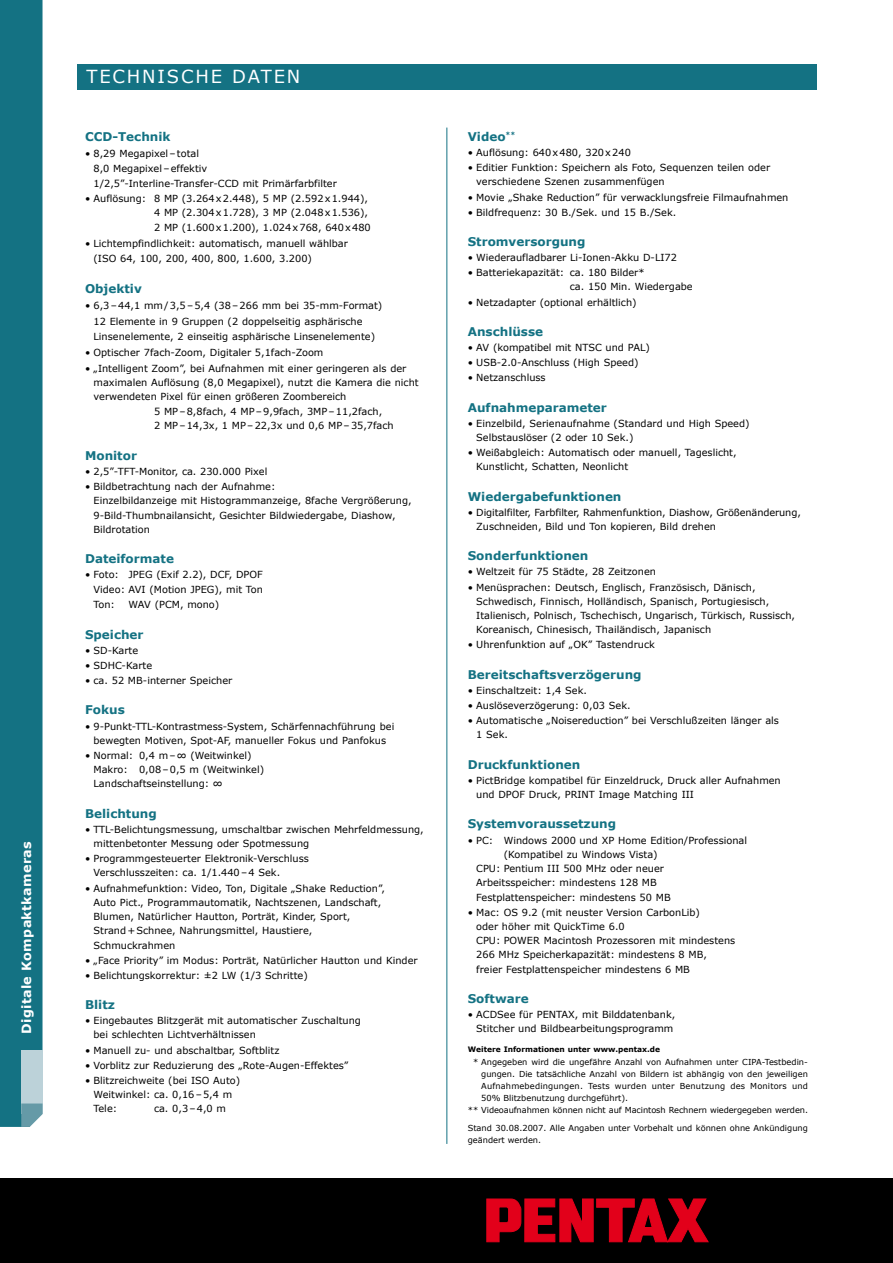
<style>
.page{position:relative;width:893px;height:1263px;background:#fff}
.page>*{position:absolute;margin:0;border:0;box-sizing:border-box;transform-origin:0 0}
.t1{font:18px "Verdana";color:#fff}
.t2{font:700 12.75px "Verdana";letter-spacing:.025em;color:#fff}
.t3{font:700 12px "Verdana";color:#147283}
.t4{font:9.75px/14.2px "Verdana";color:#000}
.t5{font:8.25px/12px "Verdana";color:#000}
.t6{font:8.25px "Verdana";letter-spacing:.02em;color:#000}
.t7{font:700 7.5px "Verdana";color:#000}
</style>
<div class="page">
<div style="left:77px;top:64px;width:739px;height:25px;background:#147283"></div>
<hr style="left:446px;top:128px;width:1px;height:1016px;background:#147283">
<div style="left:0;top:1178px;width:893px;height:85px;background:#000"></div>
<svg style="left:486px;top:1199px;width:223px;height:43px"></svg>
<div style="left:0;top:0;width:43px;height:1127px;background:#147283"></div>
<div style="left:21px;top:1050px;width:22px;height:63px;background:#bcd2d9"></div>
<svg style="left:21px;top:1103px;width:22px;height:24px"></svg>
<h2 class="t2" style="left:18px;top:1034px;width:194px;rotate:-90deg">Digitale Kompaktkameras</h2>
<h1 class="t1" style="left:87px;top:65px;width:28px">Technische</h1>
<h1 class="t1" style="left:232px;top:65px;width:14px">daten</h1>
<p class="t3" style="left:85px;top:129px;width:87px">CCD-Technik</p>
<p class="t4" style="left:94px;top:145px;width:245px;line-height:15px;text-indent:-9px">• 8,29 Megapixel–total<br>8,0 Megapixel–effektiv<br>1/2,5”-Interline-Transfer-CCD mit Primärfarbfilter</p>
<p class="t4" style="left:154px;top:191px;width:218px;text-indent:-69px">• Auflösung: 8 MP (3.264x2.448), 5 MP (2.592x1.944),<br>4 MP (2.304x1.728), 3 MP (2.048x1.536),<br>2 MP (1.600x1.200), 1.024x768, 640x480</p>
<p class="t4" style="left:94px;top:236px;width:256px;line-height:15px;text-indent:-8px">• Lichtempfindlichkeit: automatisch, manuell wählbar (ISO 64, 100, 200, 400, 800, 1.600, 3.200)</p>
<p class="t3" style="left:85px;top:281px;width:58px">Objektiv</p>
<p class="t4" style="left:94px;top:297px;width:290px;line-height:15.5px;text-indent:-9px">• 6,3–44,1 mm/3,5–5,4 (38–266 mm bei 35-mm-Format)<br>12 Elemente in 9 Gruppen (2 doppelseitig asphärische<br>Linsenelemente, 2 einseitig asphärische Linsenelemente)</p>
<p class="t4" style="left:85px;top:345px;width:240px">• Optischer 7fach-Zoom, Digitaler 5,1fach-Zoom</p>
<p class="t4" style="left:85px;top:361px;width:323px">• „Intelligent Zoom”, bei Aufnahmen mit einer geringeren als der</p>
<p class="t4" style="left:94px;top:375px;width:327px">maximalen Auflösung (8,0 Megapixel), nutzt die Kamera die nicht</p>
<p class="t4" style="left:94px;top:389px;width:254px">verwendeten Pixel für einen größeren Zoombereich</p>
<p class="t4" style="left:154px;top:404px;width:230px">5 MP–8,8fach, 4 MP–9,9fach, 3MP–11,2fach,</p>
<p class="t4" style="left:154px;top:418px;width:241px">2 MP–14,3x, 1 MP–22,3x und 0,6 MP–35,7fach</p>
<p class="t3" style="left:85px;top:448px;width:53px">Monitor</p>
<p class="t4" style="left:85px;top:464px;width:184px">• 2,5”-TFT-Monitor, ca. 230.000 Pixel</p>
<p class="t4" style="left:94px;top:479px;width:320px;text-indent:-8px">• Bildbetrachtung nach der Aufnahme:<br>Einzelbildanzeige mit Histogrammanzeige, 8fache Vergrößerung, 9-Bild-Thumbnail-ansicht, Gesichter Bildwiedergabe, Diashow, Bildrotation</p>
<p class="t3" style="left:85px;top:551px;width:90px">Dateiformate</p>
<p class="t4" style="left:94px;top:567px;width:171px;line-height:15.1px;text-align:justify;text-indent:-8px">• Foto: JPEG (Exif 2.2), DCF, DPOF Video: AVI (Motion JPEG), mit Ton Ton:</p>
<p class="t4" style="left:129px;top:597px;width:92px">WAV (PCM, mono)</p>
<p class="t3" style="left:85px;top:627px;width:60px">Speicher</p>
<p class="t4" style="left:85px;top:643px;width:55px">• SD-Karte</p>
<p class="t4" style="left:85px;top:658px;width:69px">• SDHC-Karte</p>
<p class="t4" style="left:85px;top:673px;width:149px">• ca. 52 MB-interner Speicher</p>
<p class="t3" style="left:85px;top:702px;width:41px">Fokus</p>
<p class="t4" style="left:85px;top:718px;width:311px;text-align:center">• 9-Punkt-TTL-Kontrastmess-System, Schärfennachführung bei bewegten Motiven, Spot-AF, manueller Fokus und Panfokus</p>
<p class="t4" style="left:94px;top:748px;width:172px;text-indent:-9px">• Normal: 0,4 m–∞ (Weitwinkel)<br>Makro: 0,08–0,5 m (Weitwinkel)<br>Landschaftseinstellung: ∞</p>
<p class="t3" style="left:85px;top:806px;width:73px">Belichtung</p>
<p class="t4" style="left:94px;top:822px;width:332px;text-indent:-9px">• TTL-Belichtungsmessung, umschaltbar zwischen Mehrfeldmessung, mittenbetonter Messung oder Spotmessung</p>
<p class="t4" style="left:94px;top:851px;width:217px;text-indent:-9px">• Programmgesteuerter Elektronik-Verschluss<br>Verschlusszeiten: ca. 1/1.440–4 Sek.</p>
<p class="t4" style="left:94px;top:880px;width:293px;text-indent:-9px">• Aufnahmefunktion: Video, Ton, Digitale „Shake Reduction”, Auto Pict., Programmautomatik, Nachtszenen, Landschaft, Blumen, Natürlicher Hautton, Porträt, Kinder, Sport, Strand+Schnee, Nahrungsmittel, Haustiere, Schmuckrahmen</p>
<p class="t4" style="left:85px;top:953px;width:334px">• „Face Priority” im Modus: Porträt, Natürlicher Hautton und Kinder</p>
<p class="t4" style="left:85px;top:968px;width:224px">• Belichtungskorrektur: ±2 LW (1/3 Schritte)</p>
<p class="t3" style="left:85px;top:997px;width:31px">Blitz</p>
<p class="t4" style="left:94px;top:1013px;width:269px;text-indent:-9px">• Eingebautes Blitzgerät mit automatischer Zuschaltung bei schlechten Licht-ver-hältnissen</p>
<p class="t4" style="left:85px;top:1042px;width:196px">• Manuell zu- und abschaltbar, Softblitz</p>
<p class="t4" style="left:85px;top:1058px;width:265px">• Vorblitz zur Reduzierung des „Rote-Augen-Effektes”</p>
<p class="t4" style="left:94px;top:1073px;width:148px;text-indent:-9px">• Blitzreichweite (bei ISO Auto)<br>Weitwinkel: ca. 0,16–5,4 m<br>Tele:</p>
<p class="t4" style="left:154px;top:1101px;width:74px">ca. 0,3–4,0 m</p>
<p class="t3" style="left:468px;top:129px;width:49px">Video<sup>**</sup></p>
<p class="t4" style="left:468px;top:145px;width:165px">• Auflösung: 640x480, 320x240</p>
<p class="t4" style="left:476px;top:160px;width:295px;text-indent:-9px">• Editier Funktion: Speichern als Foto, Sequenzen teilen oder verschiedene Szenen zusammenfügen</p>
<p class="t4" style="left:468px;top:190px;width:322px">• Movie „Shake Reduction” für verwacklungsfreie Filmaufnahmen</p>
<p class="t4" style="left:468px;top:205px;width:210px">• Bildfrequenz: 30 B./Sek. und 15 B./Sek.</p>
<p class="t3" style="left:468px;top:234px;width:119px">Stromversorgung</p>
<p class="t4" style="left:468px;top:250px;width:211px">• Wiederaufladbarer Li-Ionen-Akku D-LI72</p>
<p class="t4" style="left:570px;top:265px;width:124px;text-indent:-102px">• Batteriekapazität: ca. 180 Bilder*<br>ca. 150 Min. Wiedergabe</p>
<p class="t4" style="left:468px;top:295px;width:170px">• Netzadapter (optional erhältlich)</p>
<p class="t3" style="left:468px;top:324px;width:77px">Anschlüsse</p>
<p class="t4" style="left:468px;top:340px;width:184px">• AV (kompatibel mit NTSC und PAL)</p>
<p class="t4" style="left:468px;top:355px;width:172px">• USB-2.0-Anschluss (High Speed)</p>
<p class="t4" style="left:468px;top:370px;width:79px">• Netzanschluss</p>
<p class="t3" style="left:468px;top:400px;width:141px">Aufnahmeparameter</p>
<p class="t4" style="left:476px;top:416px;width:275px;text-indent:-9px">• Einzelbild, Serienaufnahme (Standard und High Speed)<br>Selbst-auslöser (2 oder 10 Sek.)</p>
<p class="t4" style="left:476px;top:445px;width:262px;text-indent:-9px">• Weißabgleich: Automatisch oder manuell, Tageslicht,<br>Kunstlicht, Schatten, Neonlicht</p>
<p class="t3" style="left:468px;top:489px;width:155px">Wiedergabefunktionen</p>
<p class="t4" style="left:476px;top:505px;width:326px;text-indent:-9px">• Digitalfilter, Farbfilter, Rahmenfunktion, Diashow, Größenänderung,<br>Zuschneiden, Bild und Ton kopieren, Bild drehen</p>
<p class="t3" style="left:468px;top:548px;width:122px">Sonderfunktionen</p>
<p class="t4" style="left:468px;top:564px;width:190px">• Weltzeit für 75 Städte, 28 Zeitzonen</p>
<p class="t4" style="left:476px;top:580px;width:320px;text-indent:-9px">• Menüsprachen: Deutsch, Englisch, Französisch, Dänisch, Schwedisch, Finnisch, Holländisch, Spanisch, Portugiesisch, Italienisch, Polnisch, Tschechisch, Ungarisch, Türkisch, Russisch, Koreanisch, Chinesisch, Thailändisch, Japanisch</p>
<p class="t4" style="left:468px;top:637px;width:189px">• Uhrenfunktion auf „OK” Tastendruck</p>
<p class="t3" style="left:468px;top:667px;width:175px">Bereitschaftsverzögerung</p>
<p class="t4" style="left:468px;top:683px;width:121px">• Einschaltzeit: 1,4 Sek.</p>
<p class="t4" style="left:468px;top:698px;width:164px">• Auslöseverzögerung: 0,03 Sek.</p>
<p class="t4" style="left:476px;top:713px;width:304px;text-indent:-9px">• Automatische „Noisereduction” bei Verschlußzeiten länger als<br>1 Sek.</p>
<p class="t3" style="left:468px;top:757px;width:114px">Druckfunktionen</p>
<p class="t4" style="left:476px;top:773px;width:306px;text-indent:-9px">• PictBridge kompatibel für Einzeldruck, Druck aller Aufnahmen und DPOF Druck, PRINT Image Matching III</p>
<p class="t3" style="left:468px;top:816px;width:150px">Systemvoraussetzung</p>
<p class="t4" style="left:468px;top:832px;width:281px">• PC: Windows 2000 und XP Home Edition/Professional</p>
<p class="t4" style="left:504px;top:847px;width:155px">(Kompatibel zu Windows Vista)</p>
<p class="t4" style="left:476px;top:861px;width:189px">CPU: Pentium III 500 MHz oder neuer</p>
<p class="t4" style="left:476px;top:875px;width:182px">Arbeitsspeicher: mindestens 128 MB</p>
<p class="t4" style="left:476px;top:889px;width:196px">Festplattenspeicher: mindestens 50 MB</p>
<p class="t4" style="left:476px;top:905px;width:260px;text-indent:-8px">• Mac: OS 9.2 (mit neuster Version CarbonLib)<br>oder höher mit QuickTime 6.0<br>CPU: POWER Macintosh Prozessoren mit mindestens 266 MHz Speicherkapazität: mindestens 8 MB, freier Festplattenspeicher mindestens 6 MB</p>
<p class="t3" style="left:468px;top:991px;width:62px">Software</p>
<p class="t4" style="left:468px;top:1007px;width:209px">• ACDSee für PENTAX, mit Bilddatenbank,</p>
<p class="t4" style="left:476px;top:1021px;width:199px">Stitcher und Bildbearbeitungsprogramm</p>
<p class="t7" style="left:468px;top:1044px;width:194px">Weitere Informationen unter www.pentax.de</p>
<p class="t5" style="left:473px;top:1055px;width:336px">* Angegeben wird die ungefähre Anzahl von Aufnahmen unter CIPA-Testbedin-</p>
<p class="t5" style="left:481px;top:1067px;width:328px">gungen. Die tatsächliche Anzahl von Bildern ist abhängig von den jeweiligen</p>
<p class="t6" style="left:481px;top:1080px;width:328px">Auf-nahme-bedingungen. Tests wurden unter Benutzung des Monitors und</p>
<p class="t5" style="left:481px;top:1091px;width:148px">50% Blitzbenutzung durchgeführt).</p>
<p class="t5" style="left:468px;top:1103px;width:342px">** Videoaufnahmen können nicht auf Macintosh Rechnern wiedergegeben werden.</p>
<p class="t5" style="left:468px;top:1121px;width:342px">Stand 30.08.2007. Alle Angaben unter Vorbehalt und können ohne Ankündigung geändert werden.</p>
</div>
